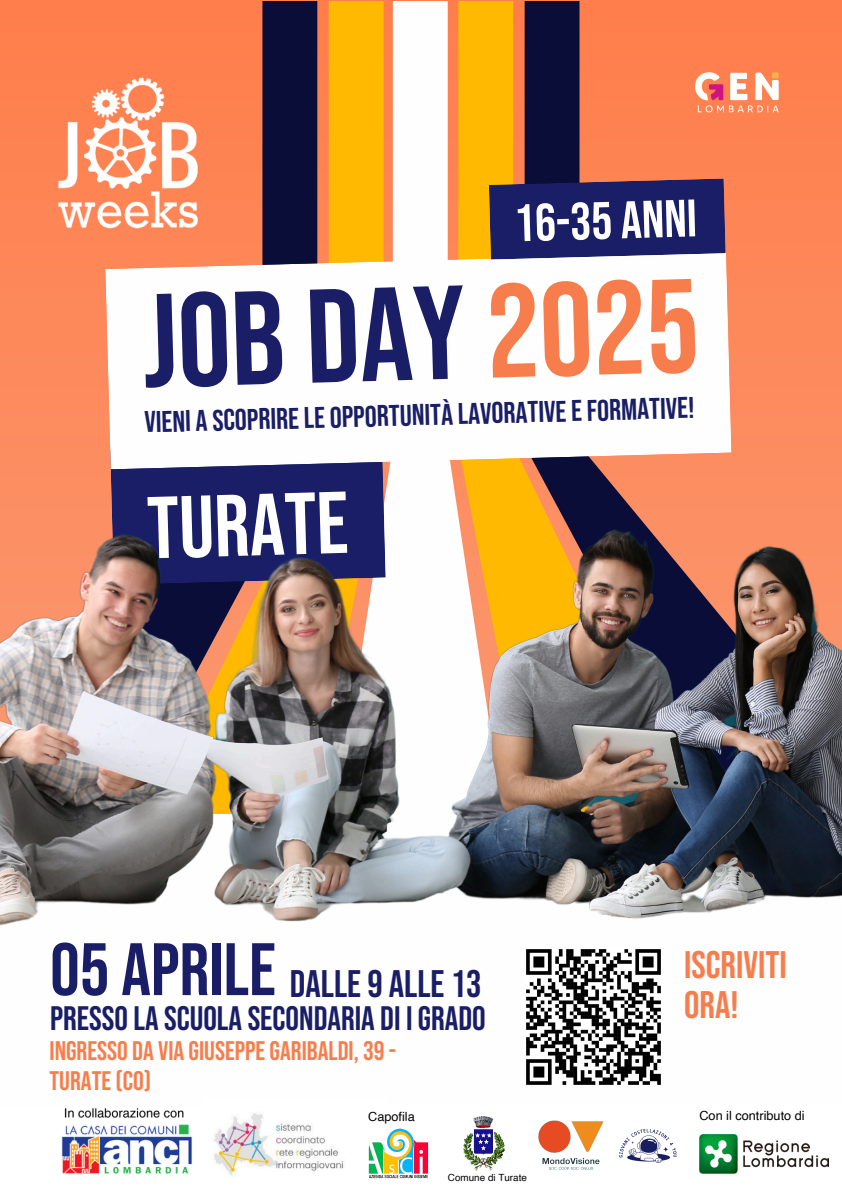
<style>
.page{position:relative;width:842px;height:1191px;background:#fff}
.page>*{position:absolute;margin:0;border:0;box-sizing:border-box;transform-origin:0 0}
.t1{font:132.9px "Bebas Neue";color:#191e67}
.t2{font:87.5px "Bebas Neue";color:#fefefe}
.t3{font:74.1px "Bebas Neue";color:#191e67}
.t4{font:52.6px "Bebas Neue";color:#fefefe}
.t5{font:38.4px/40.3px "Bebas Neue";color:#f77d4d}
.t6{font:38.4px "Bebas Neue";color:#191e67}
.t7{font:33.9px "Bebas Neue";color:#191e67}
.t8{font:29.9px "Bebas Neue";color:#191e67}
.t9{font:26.9px "Bebas Neue";color:#f77d4d}
.t10{font:12.7px "Helvetica";color:#000}
.t11{font:9.9px "Helvetica";color:#000}
.s1{color:#f77d4d}
</style>
<div class="page">
<img style="left:61px;top:1108px;width:131px;height:66px">
<svg style="left:21px;top:1px;width:78px;height:468px;background:#fd8758"></svg>
<svg style="left:99px;top:1px;width:222px;height:468px;background:#8c4b44"></svg>
<svg style="left:743px;top:1px;width:99px;height:468px;background:#fd8656"></svg>
<svg style="left:519px;top:1px;width:224px;height:468px;background:#c0644a"></svg>
<svg style="left:321px;top:1px;width:198px;height:251px;fill:#feb900"></svg>
<img style="left:34px;top:36px;width:189px;height:236px">
<svg style="left:105px;top:252px;width:626px;height:217px"></svg>
<img style="left:0;top:469px;width:842px;height:457px">
<svg style="left:489px;top:178px;width:237px;height:81px;background:#2a2a69"></svg>
<img style="left:527px;top:949px;width:134px;height:135px">
<img style="left:214px;top:1113px;width:172px;height:66px">
<img style="left:699px;top:1134px;width:129px;height:39px">
<img style="left:368px;top:1128px;width:61px;height:50px">
<img style="left:538px;top:1120px;width:66px;height:50px">
<img style="left:464px;top:1116px;width:41px;height:54px">
<img style="left:679px;top:53px;width:116px;height:83px">
<img style="left:619px;top:1129px;width:58px;height:34px">
<h3 class="t4" style="left:513px;top:194px;width:185px;rotate:-2deg">16-35 ANNI</h3>
<p class="t1" style="left:140px;top:269px;width:558px;rotate:-2deg">JOB DAY <span class="s1">2025</span></p>
<p class="t8" style="left:144px;top:408px;width:552px;rotate:-2deg">VIENI A SCOPRIRE LE OPPORTUNITÀ LAVORATIVE E FORMATIVE!</p>
<p class="t2" style="left:145px;top:480px;width:203px;rotate:-2deg">TURATE</p>
<p class="t3" style="left:50px;top:928px;width:227px">05 APRILE</p>
<h4 class="t6" style="left:290px;top:962px;width:193px">DALLE 9 ALLE 13</h4>
<h1 class="t7" style="left:50px;top:999px;width:437px">PRESSO LA SCUOLA SECONDARIA DI I GRADO</h1>
<p class="t9" style="left:50px;top:1035px;width:348px">INGRESSO DA VIA GIUSEPPE GARIBALDI, 39 -</p>
<h2 class="t9" style="left:50px;top:1065px;width:103px">TURATE (CO)</h2>
<h5 class="t5" style="left:684px;top:946px;width:104px">ISCRIVITI<br>ORA!</h5>
<p class="t10" style="left:368px;top:1110px;width:48px">Capofila</p>
<p class="t10" style="left:699px;top:1109px;width:107px">Con il contributo di</p>
<p class="t11" style="left:448px;top:1173px;width:81px">Comune di Turate</p>
</div>
